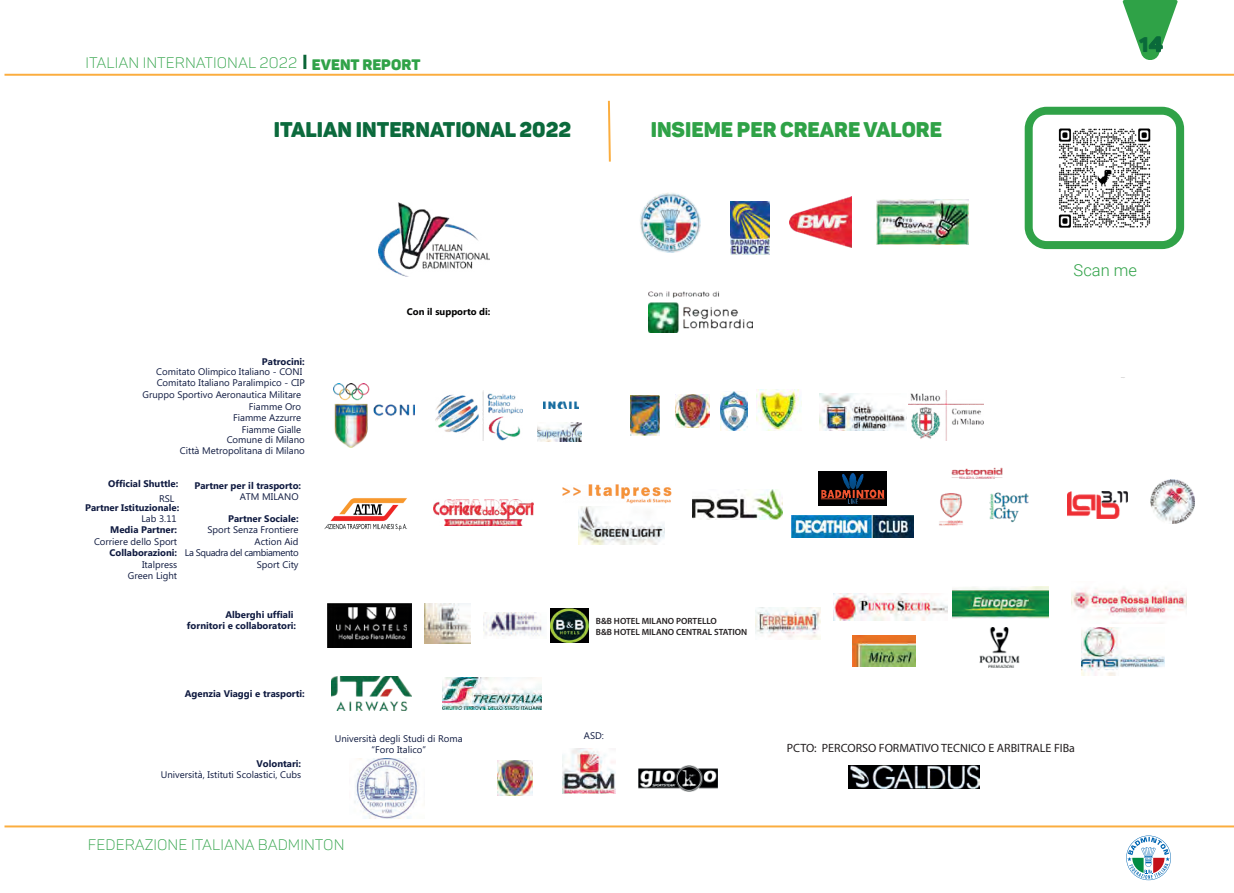
<style>
.page{position:relative;width:1234px;height:893px;background:#fff}
.page>*{position:absolute;margin:0;border:0;box-sizing:border-box;transform-origin:0 0}
.t1{font:21px "Panton Black Caps";color:#0b6a3c}
.t2{font:21px "Panton Black Caps";color:#2fa247}
.t3{font:21px "Panton Black Caps";color:#0a693a}
.t4{font:300 16.5px "Roboto";color:#2fa247}
.t5{font:15px "Panton Light Caps";color:#30a248}
.t6{font:12px "Myriad Pro";color:#231f20}
.t7{font:9.6px/11.6px "Microsoft Phags Pa";color:#0f1a40;text-align:right}
.t8{font:700 9.6px/11.6px "Microsoft Phags Pa";color:#0f1a40;text-align:right}
.t9{font:700 9.6px "Microsoft Phags Pa";color:#000001}
.t10{font:600 9px/10.8px "Myriad Pro";color:#231f20}
.s1{font-family:"Panton Black Caps"}
</style>
<div class="page">
<svg style="left:1122px;top:0;width:55px;height:60px"></svg>
<hr style="left:5px;top:825px;width:1228px;height:2px;background:#fbad3e">
<hr style="left:303px;top:55px;width:3px;height:14px;background:#0c6638">
<hr style="left:5px;top:74px;width:1228px;height:2px;background:#fbad3e">
<svg style="left:607px;top:100px;width:4px;height:62px"></svg>
<img style="left:328px;top:603px;width:83px;height:44px">
<img style="left:336px;top:608px;width:70px;height:32px">
<img style="left:578px;top:506px;width:86px;height:39px">
<img style="left:755px;top:607px;width:65px;height:32px">
<img style="left:1071px;top:588px;width:114px;height:36px">
<img style="left:1081px;top:627px;width:82px;height:48px">
<img style="left:833px;top:594px;width:114px;height:26px">
<img style="left:852px;top:636px;width:63px;height:31px">
<img style="left:979px;top:627px;width:41px;height:41px">
<img style="left:952px;top:587px;width:96px;height:32px">
<img style="left:876px;top:200px;width:92px;height:44px">
<img style="left:640px;top:193px;width:60px;height:60px">
<img style="left:378px;top:202px;width:112px;height:74px">
<img style="left:789px;top:197px;width:62px;height:50px">
<img style="left:730px;top:201px;width:39px;height:53px">
<img style="left:562px;top:749px;width:53px;height:44px">
<img style="left:497px;top:761px;width:35px;height:35px">
<img style="left:638px;top:765px;width:79px;height:26px">
<img style="left:442px;top:677px;width:99px;height:32px">
<img style="left:939px;top:493px;width:24px;height:33px">
<img style="left:989px;top:492px;width:39px;height:31px">
<img style="left:951px;top:467px;width:52px;height:12px">
<img style="left:433px;top:499px;width:100px;height:26px">
<img style="left:1067px;top:492px;width:60px;height:27px">
<img style="left:1150px;top:480px;width:44px;height:44px">
<img style="left:908px;top:390px;width:75px;height:50px">
<img style="left:435px;top:390px;width:87px;height:50px">
<img style="left:333px;top:383px;width:81px;height:64px">
<img style="left:819px;top:394px;width:87px;height:37px">
<img style="left:630px;top:396px;width:29px;height:39px">
<img style="left:537px;top:422px;width:44px;height:19px">
<img style="left:543px;top:401px;width:35px;height:8px">
<img style="left:331px;top:677px;width:80px;height:33px">
<img style="left:648px;top:291px;width:104px;height:41px">
<img style="left:720px;top:391px;width:27px;height:39px">
<img style="left:756px;top:389px;width:45px;height:41px">
<img style="left:675px;top:395px;width:34px;height:33px">
<img style="left:562px;top:484px;width:110px;height:20px">
<img style="left:483px;top:612px;width:59px;height:24px">
<img style="left:425px;top:603px;width:45px;height:40px">
<img style="left:550px;top:608px;width:38px;height:34px">
<img style="left:325px;top:498px;width:82px;height:33px">
<img style="left:692px;top:489px;width:90px;height:31px">
<img style="left:791px;top:515px;width:122px;height:22px">
<img style="left:818px;top:472px;width:68px;height:33px">
<img style="left:354px;top:759px;width:64px;height:60px">
<img style="left:848px;top:766px;width:130px;height:22px">
<img style="left:1058px;top:128px;width:93px;height:100px">
<div style="left:1024px;top:107px;width:159px;height:142px;border:8px solid #30a248;border-radius:18px"></div>
<svg style="left:1124px;top:834px;width:47px;height:48px"></svg>
<svg style="left:1125px;top:835px;width:45px;height:45px"></svg>
<h3 class="t5" style="left:85px;top:53px;width:336px">ITALIAN INTERNATIONAL 2022 <span class="s1">EVENT REPORT</span></h3>
<h1 class="t1" style="left:274px;top:116px;width:299px">ITALIAN INTERNATIONAL 2022</h1>
<h1 class="t2" style="left:650px;top:116px;width:293px">INSIEME PER CREARE VALORE</h1>
<p class="t8" style="left:262px;top:355px;width:44px">Patrocini:</p>
<p class="t7" style="left:156px;top:366px;width:150px;line-height:10.8px;text-align:left">Comitato Olimpico Italiano - CONI<br>Comitato Italiano Paralimpico - CIP</p>
<p class="t7" style="left:142px;top:388px;width:160px">Gruppo Sportivo Aeronautica Militare<br>Fiamme Oro<br>Fiamme Azzurre<br>Fiamme Gialle</p>
<p class="t7" style="left:180px;top:434px;width:126px;line-height:10.8px">Comune di Milano<br>Città Metropolitana di Milano</p>
<p class="t8" style="left:108px;top:477px;width:72px">Official Shuttle:</p>
<p class="t7" style="left:159px;top:492px;width:17px">RSL</p>
<p class="t8" style="left:194px;top:479px;width:108px">Partner per il trasporto:</p>
<p class="t7" style="left:240px;top:490px;width:60px">ATM MILANO</p>
<p class="t8" style="left:85px;top:501px;width:96px">Partner Istituzionale:</p>
<p class="t7" style="left:141px;top:512px;width:37px">Lab 3.11</p>
<p class="t8" style="left:228px;top:512px;width:72px">Partner Sociale:</p>
<p class="t7" style="left:185px;top:524px;width:115px">Sport Senza Frontiere<br>Action Aid<br>La Squadra del cambiamento<br>Sport City</p>
<p class="t8" style="left:110px;top:524px;width:68px">Media Partner:</p>
<p class="t7" style="left:94px;top:535px;width:85px">Corriere dello Sport</p>
<p class="t8" style="left:109px;top:547px;width:69px">Collaborazioni:</p>
<p class="t7" style="left:128px;top:558px;width:51px">Italpress<br>Green Light</p>
<p class="t8" style="left:187px;top:608px;width:111px">Alberghi uffiali<br>fornitori e collaboratori:</p>
<p class="t8" style="left:185px;top:687px;width:121px">Agenzia Viaggi e trasporti:</p>
<p class="t9" style="left:407px;top:305px;width:85px">Con il supporto di:</p>
<p class="t10" style="left:595px;top:615px;width:153px">B&amp;B HOTEL MILANO PORTELLO<br>B&amp;B HOTEL MILANO CENTRAL STATION</p>
<h1 class="t3" style="left:1138px;top:31px;width:25px">14</h1>
<h2 class="t4" style="left:1073px;top:259px;width:65px">Scan me</h2>
<p class="t8" style="left:256px;top:757px;width:46px">Volontari:</p>
<p class="t7" style="left:161px;top:768px;width:142px">Università, Istituti Scolastici, Cubs</p>
<p class="t7" style="left:335px;top:732px;width:129px;text-align:center">Università degli Studi di Roma “Foro Italico”</p>
<p class="t7" style="left:583px;top:729px;width:22px">ASD:</p>
<h3 class="t5" style="left:88px;top:836px;width:258px">FEDERAZIONE ITALIANA BADMINTON</h3>
<p class="t6" style="left:786px;top:741px;width:290px">PCTO: PERCORSO FORMATIVO TECNICO E ARBITRALE FIBa</p>
</div>
